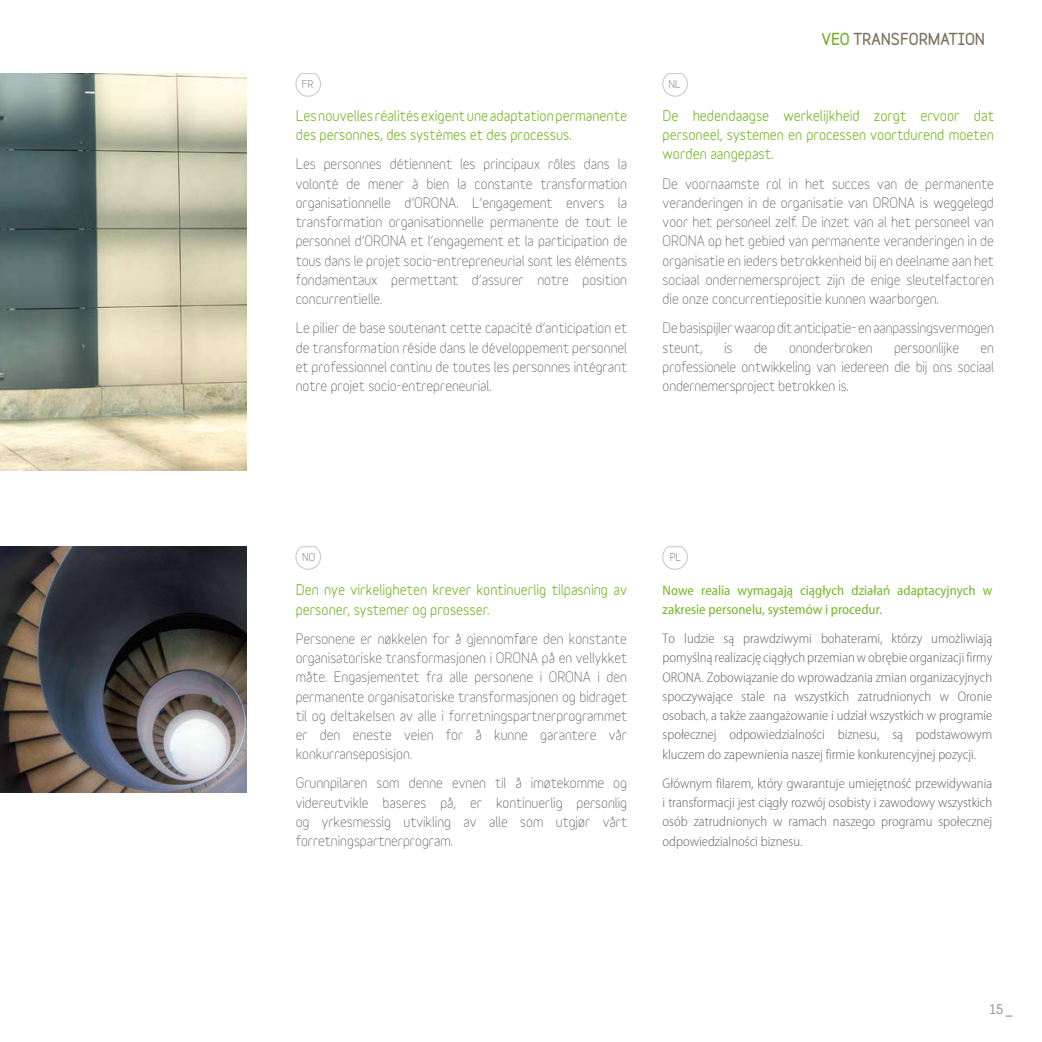
<style>
.page{position:relative;width:1042px;height:1042px;background:#fff}
.page>*{position:absolute;margin:0;border:0;box-sizing:border-box;transform-origin:0 0}
.t1{font:900 14.88px "Variable";color:#80715d}
.t2{font:900 14.88px "Variable";color:#73af26}
.t3{font:14px/19.2px "Variable";color:#636362;text-align:justify}
.t4{font:300 semi-condensed 14px/19.2px "Myriad Pro";color:#636362;text-align:justify}
.t5{font:700 14px/19.2px "Variable";color:#76b828}
.t6{font:semi-condensed 14px/19.2px "Myriad Pro";color:#76b828}
.t7{font:700 12.25px "Variable";color:#9c9d9d}
.t8{font:10.5px "Variable";color:#636362}
</style>
<div class="page">
<svg style="left:295px;top:546px;width:26px;height:24px"></svg>
<svg style="left:662px;top:546px;width:26px;height:24px"></svg>
<img style="left:0;top:73px;width:246px;height:397px">
<svg style="left:295px;top:73px;width:26px;height:24px"></svg>
<svg style="left:662px;top:73px;width:26px;height:24px"></svg>
<img style="left:0;top:546px;width:246px;height:247px">
<p class="t2" style="left:822px;top:29px;width:10px">VEO</p>
<p class="t1" style="left:853px;top:29px;width:77px">TRANSFORMA</p>
<p class="t1" style="left:949px;top:29px;width:38px">TION</p>
<p class="t8" style="left:302px;top:78px;width:13px">FR</p>
<p class="t8" style="left:668px;top:78px;width:14px">NL</p>
<p class="t5" style="left:296px;top:106px;width:333px">Les nouvelles réalités exigent une adaptation permanente des personnes, des systèmes et des processus.</p>
<p class="t3" style="left:296px;top:155px;width:333px">Les personnes détiennent les principaux rôles dans la volonté de mener à bien la constante transformation organisationnelle d’ORONA. L’engagement envers la transformation organisationnelle permanente de tout le personnel d’ORONA et l’engagement et la participation de tous dans le projet socio-entrepreneurial sont les éléments fondamentaux permettant d’assurer notre position concurrentielle.</p>
<p class="t3" style="left:296px;top:318px;width:333px">Le pilier de base soutenant cette capacité d’anticipation et de transformation réside dans le développement personnel et professionnel continu de toutes les personnes intégrant notre projet socio-entrepreneurial.</p>
<p class="t5" style="left:662px;top:106px;width:333px;text-align:justify">De hedendaagse werkelijkheid zorgt ervoor dat personeel, systemen en processen voortdurend moeten worden aangepast.</p>
<p class="t3" style="left:662px;top:174px;width:333px">De voornaamste rol in het succes van de permanente veranderingen in de organisatie van ORONA is weggelegd voor het personeel zelf. De inzet van al het personeel van ORONA op het gebied van permanente veranderingen in de organisatie en ieders betrokkenheid bij en deelname aan het sociaal ondernemersproject zijn de enige sleutelfactoren die onze concurrentiepositie kunnen waarborgen.</p>
<p class="t3" style="left:662px;top:319px;width:333px">De basispijler waarop dit anticipatie- en aanpassingsvermogen steunt,</p>
<p class="t3" style="left:724px;top:338px;width:10px">is</p>
<p class="t3" style="left:754px;top:338px;width:15px">de</p>
<p class="t3" style="left:789px;top:338px;width:85px">ononderbroken</p>
<p class="t3" style="left:894px;top:338px;width:66px">persoonlijke</p>
<p class="t3" style="left:662px;top:338px;width:333px;text-indent:318px">en professionele ontwikkeling van iedereen die bij ons sociaal ondernemersproject betrokken is.</p>
<p class="t8" style="left:302px;top:551px;width:15px">NO</p>
<p class="t8" style="left:670px;top:551px;width:13px">PL</p>
<p class="t5" style="left:296px;top:580px;width:333px">Den nye virkeligheten krever kontinuerlig tilpasning av personer, systemer og prosesser.</p>
<p class="t3" style="left:296px;top:629px;width:333px">Personene er nøkkelen for å gjennomføre den konstante organisatoriske transformasjonen i ORONA på en vellykket måte. Engasjementet fra alle personene i ORONA i den permanente organisatoriske transformasjonen og bidraget til og deltakelsen av alle i forretningspartnerprogrammet er den eneste veien for å kunne garantere vår konkurranseposisjon.</p>
<p class="t3" style="left:296px;top:773px;width:333px">Grunnpilaren som denne evnen til å imøtekomme og videreutvikle baseres på, er kontinuerlig personlig og yrkesmessig utvikling av alle som utgjør vårt forretningspartnerprogram.</p>
<p class="t6" style="left:662px;top:581px;width:331px">Nowe realia wymagają ciągłych działań adaptacyjnych w zakresie personelu, systemów i procedur.</p>
<p class="t4" style="left:662px;top:629px;width:331px">To ludzie są prawdziwymi bohaterami, którzy umożliwiają pomyślną realizację ciągłych przemian w obrębie organizacji firmy ORONA. Zobowiązanie do wprowadzania zmian organizacyjnych spoczywające stale na wszystkich zatrudnionych w Oronie osobach, a także zaangażowanie i udział wszystkich w programie społecznej odpowiedzialności biznesu, są podstawowym kluczem do zapewnienia naszej firmie konkurencyjnej pozycji.</p>
<p class="t4" style="left:662px;top:774px;width:331px">Głównym filarem, który gwarantuje umiejętność przewidywania i transformacji jest ciągły rozwój osobisty i zawodowy wszystkich osób zatrudnionych w ramach naszego programu społecznej odpowiedzialności biznesu.</p>
<p class="t7" style="left:989px;top:1002px;width:25px">15 _</p>
</div>
